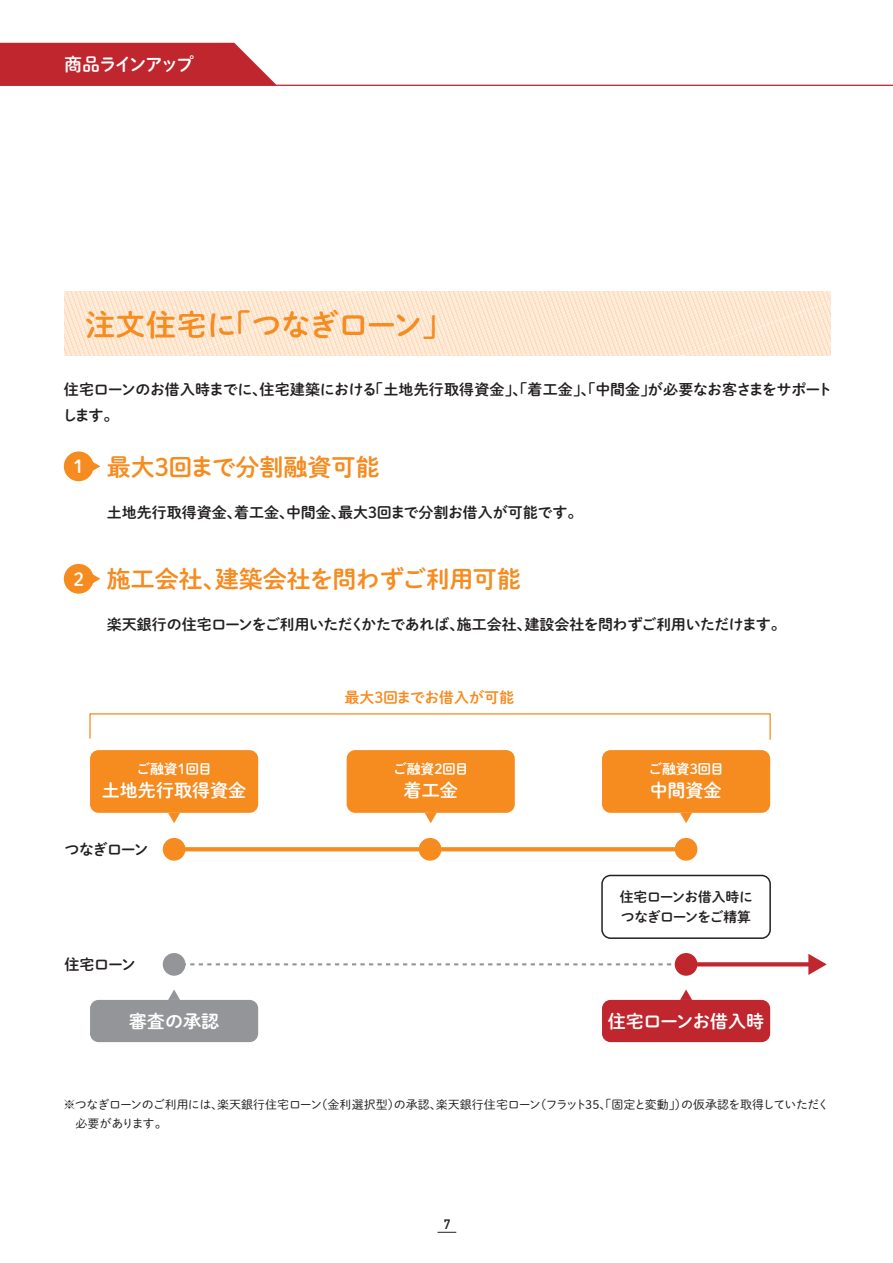
<style>
.page{position:relative;width:893px;height:1263px;background:#fff}
.page>*{position:absolute;margin:0;border:0;box-sizing:border-box;transform-origin:0 0}
.t1{font:30px "Shuei M Go Std B";color:#f68b1f}
.t2{font:24px "Shuei M Go Std B";color:#f68b1f}
.t3{font:18px "Shuei M Go Std B";color:#fff}
.t4{font:18px "Shuei M Go Std B";letter-spacing:-.02em;color:#fff}
.t5{font:18px "Shuei M Go Std B";letter-spacing:-.13em;color:#fff}
.t6{font:15px/25.5px "Shuei M Go Std B";letter-spacing:-.015em;color:#231f20}
.t7{font:15px "Shuei M Go Std B";letter-spacing:-.02em;color:#f68b1f}
.t8{font:13.8px/19.2px "Shuei M Go Std B";letter-spacing:-.025em;color:#231f20}
.t9{font:13.8px "Shuei M Go Std B";letter-spacing:-.005em;color:#fff}
.t10{font:13.5px "DIN Mittelschrift Std";color:#231f20}
.t11{font:12px/19.2px "Shuei M Go Std L";letter-spacing:-.02em;color:#231f20}
</style>
<div class="page">
<svg style="left:65px;top:292px;width:765px;height:63px;background:#fde6d0"></svg>
<svg style="left:93px;top:462px;width:7px;height:9px"></svg>
<div style="left:64px;top:451px;width:30px;height:30px;background:#f68b1f;border-radius:50%"></div>
<svg style="left:93px;top:574px;width:7px;height:9px"></svg>
<div style="left:64px;top:564px;width:30px;height:30px;background:#f68b1f;border-radius:50%"></div>
<div style="left:90px;top:750px;width:168px;height:63px;background:#f68b1f;border-radius:9px"></div>
<svg style="left:168px;top:813px;width:12px;height:10px"></svg>
<div style="left:90px;top:1000px;width:168px;height:42px;background:#939598;border-radius:9px"></div>
<svg style="left:168px;top:989px;width:12px;height:11px"></svg>
<div style="left:602px;top:1000px;width:168px;height:42px;background:#c0262d;border-radius:9px"></div>
<svg style="left:680px;top:989px;width:12px;height:11px"></svg>
<div style="left:347px;top:750px;width:168px;height:63px;background:#f68b1f;border-radius:9px"></div>
<svg style="left:425px;top:813px;width:12px;height:10px"></svg>
<svg style="left:185px;top:847px;width:490px;height:4px;background:#f68f28"></svg>
<svg style="left:89px;top:713px;width:682px;height:27px"></svg>
<div style="left:163px;top:838px;width:22px;height:23px;background:#f68b1f;border-radius:50%"></div>
<div style="left:675px;top:838px;width:22px;height:23px;background:#f68b1f;border-radius:50%"></div>
<div style="left:419px;top:838px;width:22px;height:23px;background:#f68b1f;border-radius:50%"></div>
<svg style="left:185px;top:963px;width:490px;height:2px"></svg>
<svg style="left:697px;top:962px;width:111px;height:4px"></svg>
<svg style="left:808px;top:954px;width:19px;height:21px"></svg>
<div style="left:163px;top:953px;width:22px;height:23px;background:#939598;border-radius:50%"></div>
<div style="left:675px;top:953px;width:22px;height:23px;background:#c0262d;border-radius:50%"></div>
<div style="left:602px;top:750px;width:168px;height:63px;background:#f68b1f;border-radius:9px"></div>
<svg style="left:601px;top:875px;width:170px;height:64px"></svg>
<svg style="left:680px;top:813px;width:12px;height:10px"></svg>
<svg style="left:438px;top:1232px;width:18px;height:1px"></svg>
<svg style="left:0;top:43px;width:277px;height:42px;background:#c4363d"></svg>
<hr style="left:0;top:85px;width:893px;height:1px;background:#c0262d">
<p class="t5" style="left:64px;top:51px;width:131px">商品ラインアップ</p>
<h1 class="t1" style="left:85px;top:303px;width:369px">注文住宅に「つなぎローン」</h1>
<p class="t6" style="left:62px;top:376px;width:771px">住宅ローンのお借入時までに、住宅建築における「土地先行取得資金」、「着工金」、「中間金」が必要なお客さまをサポートします。</p>
<h2 class="t2" style="left:107px;top:449px;width:274px">最大3回まで分割融資可能</h2>
<p class="t6" style="left:107px;top:499px;width:477px">土地先行取得資金、着工金、中間金、最大3回まで分割お借入が可能です。</p>
<p class="t3" style="left:73px;top:453px;width:12px">1</p>
<p class="t3" style="left:73px;top:565px;width:12px">2</p>
<h2 class="t2" style="left:107px;top:561px;width:415px">施工会社、建築会社を問わずご利用可能</h2>
<p class="t6" style="left:107px;top:611px;width:681px">楽天銀行の住宅ローンをご利用いただくかたであれば、施工会社、建設会社を問わずご利用いただけます。</p>
<p class="t9" style="left:136px;top:758px;width:77px">ご融資1回目</p>
<p class="t3" style="left:102px;top:777px;width:146px">土地先行取得資金</p>
<p class="t7" style="left:344px;top:687px;width:171px">最大３回までお借入が可能</p>
<p class="t9" style="left:393px;top:758px;width:77px">ご融資2回目</p>
<p class="t3" style="left:404px;top:777px;width:56px">着工金</p>
<p class="t9" style="left:648px;top:758px;width:77px">ご融資3回目</p>
<p class="t3" style="left:650px;top:777px;width:73px">中間資金</p>
<p class="t6" style="left:64px;top:836px;width:86px">つなぎローン</p>
<p class="t6" style="left:65px;top:951px;width:73px">住宅ローン</p>
<p class="t8" style="left:620px;top:887px;width:135px">住宅ローンお借入時につなぎローンをご精算</p>
<p class="t3" style="left:129px;top:1007px;width:92px">審査の承認</p>
<p class="t4" style="left:608px;top:1007px;width:158px">住宅ローンお借入時</p>
<p class="t11" style="left:76px;top:1095px;width:755px;text-indent:-12px">※つなぎローンのご利用には、楽天銀行住宅ローン（金利選択型）の承認、楽天銀行住宅ローン（フラット35、「固定と変動」）の仮承認を取得していただく必要があります。</p>
<p class="t10" style="left:444px;top:1216px;width:8px">7</p>
</div>
